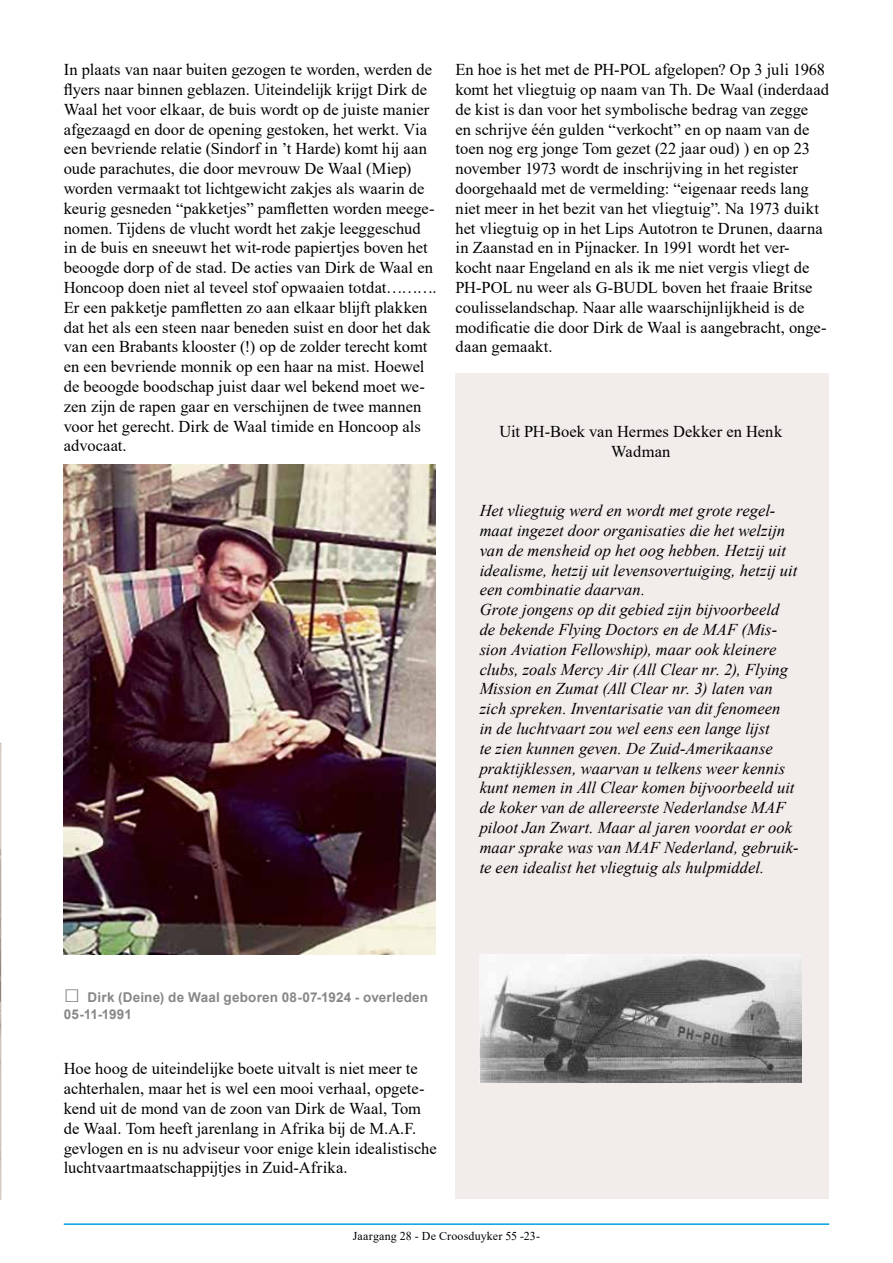
<style>
.page{position:relative;width:893px;height:1263px;background:#fff}
.page>*{position:absolute;margin:0;border:0;box-sizing:border-box;transform-origin:0 0}
.t1{font:16.5px/19.8px "Times New Roman";color:#000}
.t2{font:italic 16.5px/19.8px "Times New Roman";letter-spacing:.005em;color:#000}
.t3{font:700 13.5px/16.2px "Arial";letter-spacing:.015em;color:#878787}
.t4{font:12px "Times New Roman";letter-spacing:.01em;color:#000}
.s1{font-size:27px}
</style>
<div class="page">
<hr style="left:64px;top:1223px;width:765px;height:2px;background:#009fe3">
<svg style="left:0;top:743px;width:1px;height:456px"></svg>
<img style="left:64px;top:464px;width:371px;height:490px">
<div style="left:455px;top:373px;width:374px;height:826px;background:#f2edea"></div>
<img style="left:480px;top:954px;width:321px;height:128px">
<p class="t1" style="left:64px;top:59px;width:374px">In plaats van naar buiten gezogen te worden, werden de flyers naar binnen geblazen. Uiteindelijk krijgt Dirk de Waal het voor elkaar, de buis wordt op de juiste manier afgezaagd en door de opening gestoken, het werkt. Via een bevriende relatie (Sindorf in ’t Harde) komt hij aan oude parachutes, die door mevrouw De Waal (Miep) worden vermaakt tot lichtgewicht zakjes als waarin de keurig gesneden “pakketjes” pamfletten worden meege&shy;nomen. Tijdens de vlucht wordt het zakje leeggeschud in de buis en sneeuwt het wit-rode papiertjes boven het beoogde dorp of de stad. De acties van Dirk de Waal en Honcoop doen niet al teveel stof opwaaien totdat……….<br>Er een pakketje pamfletten zo aan elkaar blijft plakken dat het als een steen naar beneden suist en door het dak van een Brabants klooster (!) op de zolder terecht komt en een bevriende monnik op een haar na mist. Hoewel de beoogde boodschap juist daar wel bekend moet we&shy;zen zijn de rapen gaar en verschijnen de twee mannen voor het gerecht. Dirk de Waal timide en Honcoop als advocaat.</p>
<p class="t1" style="left:455px;top:59px;width:375px">En hoe is het met de PH-POL afgelopen? Op 3 juli 1968 komt het vliegtuig op naam van Th. De Waal (inderdaad de kist is dan voor het symbolische bedrag van zegge<br>en schrijve één gulden “verkocht” en op naam van de toen nog erg jonge Tom gezet (22 jaar oud) ) en op 23 november 1973 wordt de inschrijving in het register doorgehaald met de vermelding: “eigenaar reeds lang niet meer in het bezit van het vliegtuig”. Na 1973 duikt het vliegtuig op in het Lips Autotron te Drunen, daarna in Zaanstad en in Pijnacker. In 1991 wordt het ver&shy;kocht naar Engeland en als ik me niet vergis vliegt de PH-POL nu weer als G-BUDL boven het fraaie Britse coulisselandschap. Naar alle waarschijnlijkheid is de modificatie die door Dirk de Waal is aangebracht, onge&shy;daan gemaakt.</p>
<p class="t1" style="left:499px;top:421px;width:284px;text-align:center">Uit PH-Boek van Hermes Dekker en Henk<br>Wadman</p>
<p class="t2" style="left:480px;top:500px;width:320px">Het vliegtuig werd en wordt met grote regel&shy;maat ingezet door organisaties die het welzijn van de mensheid op het oog hebben. Hetzij uit idealisme, hetzij uit levensovertuiging, hetzij uit een combinatie daarvan.<br>Grote jongens op dit gebied zijn bijvoorbeeld de bekende Flying Doctors en de MAF (Mis&shy;sion Aviation Fellowship), maar ook kleinere clubs, zoals Mercy Air (All Clear nr. 2), Flying Mission en Zumat (All Clear nr. 3) laten van zich spreken. Inventarisatie van dit fenomeen<br>in de luchtvaart zou wel eens een lange lijst<br>te zien kunnen geven. De Zuid-Amerikaanse praktijklessen, waarvan u telkens weer kennis kunt nemen in All Clear komen bijvoorbeeld uit de koker van de allereerste Nederlandse MAF piloot Jan Zwart. Maar al jaren voordat er ook maar sprake was van MAF Nederland, gebruik&shy;te een idealist het vliegtuig als hulpmiddel.</p>
<p class="t3" style="left:64px;top:990px;width:366px"><span class="s1">□</span> Dirk (Deine) de Waal geboren 08-07-1924 - overleden<br>05-11-1991</p>
<p class="t1" style="left:64px;top:1058px;width:374px">Hoe hoog de uiteindelijke boete uitvalt is niet meer te achterhalen, maar het is wel een mooi verhaal, opgete&shy;kend uit de mond van de zoon van Dirk de Waal, Tom de Waal. Tom heeft jarenlang in Afrika bij de M.A.F. gevlogen en is nu adviseur voor enige klein idealistische luchtvaartmaatschappijtjes in Zuid-Afrika.</p>
<p class="t4" style="left:353px;top:1227px;width:189px">Jaargang 28 - De Croosduyker 55 -23-</p>
</div>
